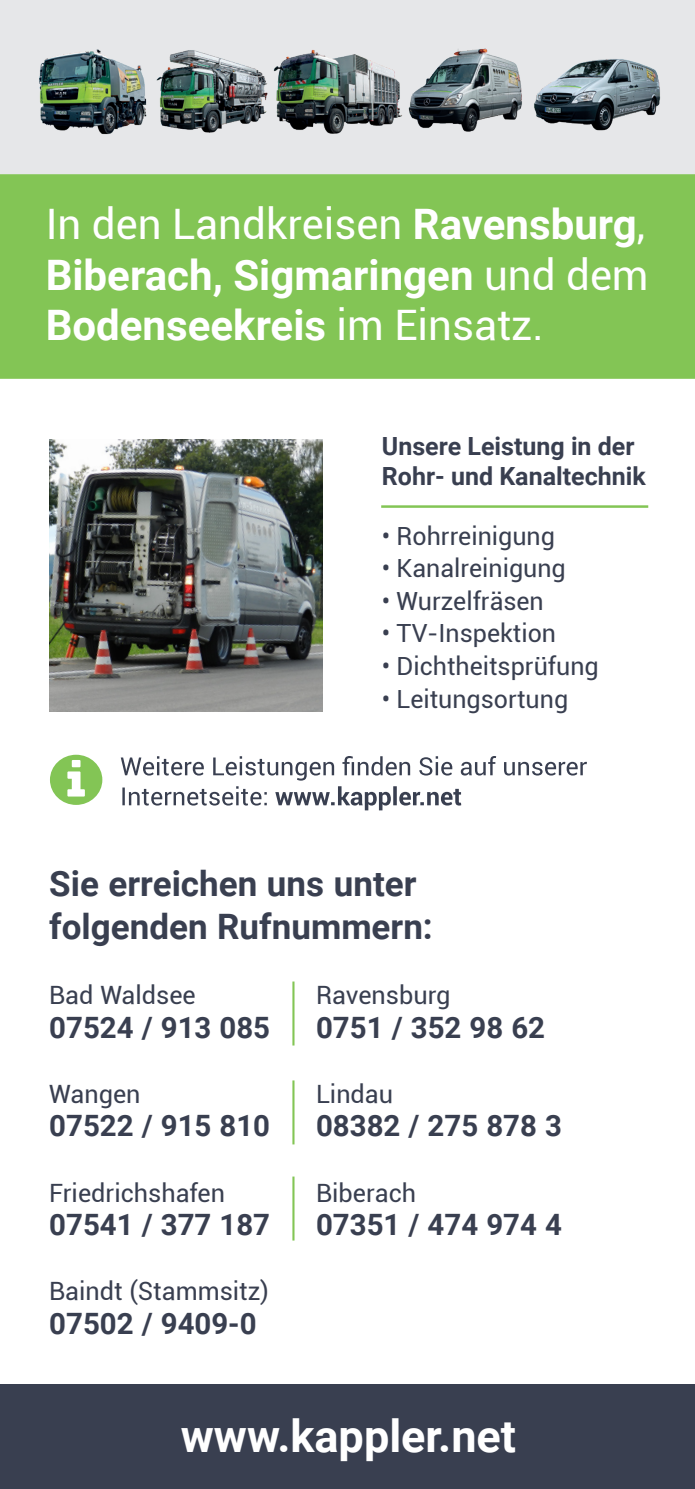
<style>
.page{position:relative;width:695px;height:1489px;background:#fff}
.page>*{position:absolute;margin:0;border:0;box-sizing:border-box;transform-origin:0 0}
.t1{font:700 45px "Roboto";color:#fff}
.t2{font:700 42px/50.5px "Roboto";color:#fff;text-align:justify}
.t3{font:700 35px/42.5px "Roboto";color:#393f50}
.t4{font:700 29.5px "Roboto";color:#393f50}
.t5{font:25.25px "Roboto";color:#393f50}
.t6{font:25px "Roboto";color:#393f50}
.t7{font:700 25px "Roboto";color:#393f50}
.s1{font-weight:400}
</style>
<div class="page">
<div style="left:0;top:0;width:694px;height:193px;background:#e6e7e9"></div>
<div style="left:0;top:174px;width:694px;height:205px;background:#83c555"></div>
<img style="left:50px;top:439px;width:272px;height:272px">
<hr style="left:292px;top:1080px;width:2px;height:64px;background:#83c555">
<hr style="left:292px;top:981px;width:2px;height:64px;background:#83c555">
<hr style="left:292px;top:1176px;width:2px;height:64px;background:#83c555">
<div style="left:0;top:1384px;width:694px;height:104px;background:#393f50"></div>
<img style="left:408px;top:48px;width:114px;height:84px">
<img style="left:158px;top:50px;width:110px;height:83px">
<img style="left:273px;top:50px;width:129px;height:84px">
<img style="left:534px;top:59px;width:127px;height:72px">
<img style="left:39px;top:49px;width:119px;height:86px">
<hr style="left:381px;top:505px;width:267px;height:3px;background:#83c555">
<svg style="left:122px;top:786px;width:339px;height:24px"></svg>
<svg style="left:121px;top:756px;width:466px;height:24px"></svg>
<svg style="left:50px;top:754px;width:52px;height:50px"></svg>
<p class="t2" style="left:46px;top:198px;width:604px"><span class="s1">In den Landkreisen</span> Ravensburg<span class="s1">, </span>Biberach, Sigmaringen <span class="s1">und dem </span>Bodenseekreis <span class="s1">im Einsatz.</span></p>
<p class="t7" style="left:382px;top:428px;width:254px">Unsere Leistung in der</p>
<p class="t7" style="left:382px;top:458px;width:265px">Rohr- und Kanaltechnik</p>
<p class="t6" style="left:382px;top:518px;width:174px">• Rohrreinigung</p>
<p class="t6" style="left:382px;top:551px;width:185px">• Kanalreinigung</p>
<p class="t6" style="left:382px;top:583px;width:163px">• Wurzelfräsen</p>
<p class="t6" style="left:382px;top:616px;width:176px">• TV-Inspektion</p>
<p class="t6" style="left:382px;top:648px;width:218px">• Dichtheitsprüfung</p>
<p class="t6" style="left:382px;top:681px;width:188px">• Leitungsortung</p>
<p class="t3" style="left:49px;top:861px;width:385px">Sie erreichen uns unter folgenden Rufnummern:</p>
<p class="t5" style="left:49px;top:977px;width:148px">Bad Waldsee</p>
<p class="t5" style="left:316px;top:977px;width:136px">Ravensburg</p>
<p class="t4" style="left:49px;top:1006px;width:222px">07524 / 913 085</p>
<p class="t4" style="left:316px;top:1006px;width:230px">0751 / 352 98 62</p>
<p class="t5" style="left:49px;top:1076px;width:93px">Wangen</p>
<p class="t5" style="left:316px;top:1076px;width:79px">Lindau</p>
<p class="t4" style="left:49px;top:1105px;width:222px">07522 / 915 810</p>
<p class="t4" style="left:316px;top:1105px;width:247px">08382 / 275 878 3</p>
<p class="t5" style="left:49px;top:1174px;width:177px">Friedrichshafen</p>
<p class="t5" style="left:316px;top:1174px;width:102px">Biberach</p>
<p class="t4" style="left:49px;top:1203px;width:222px">07541 / 377 187</p>
<p class="t4" style="left:316px;top:1203px;width:247px">07351 / 474 974 4</p>
<p class="t5" style="left:49px;top:1273px;width:221px">Baindt (Stammsitz)</p>
<p class="t4" style="left:49px;top:1302px;width:209px">07502 / 9409-0</p>
<p class="t1" style="left:181px;top:1404px;width:337px">www.kappler.net</p>
</div>
